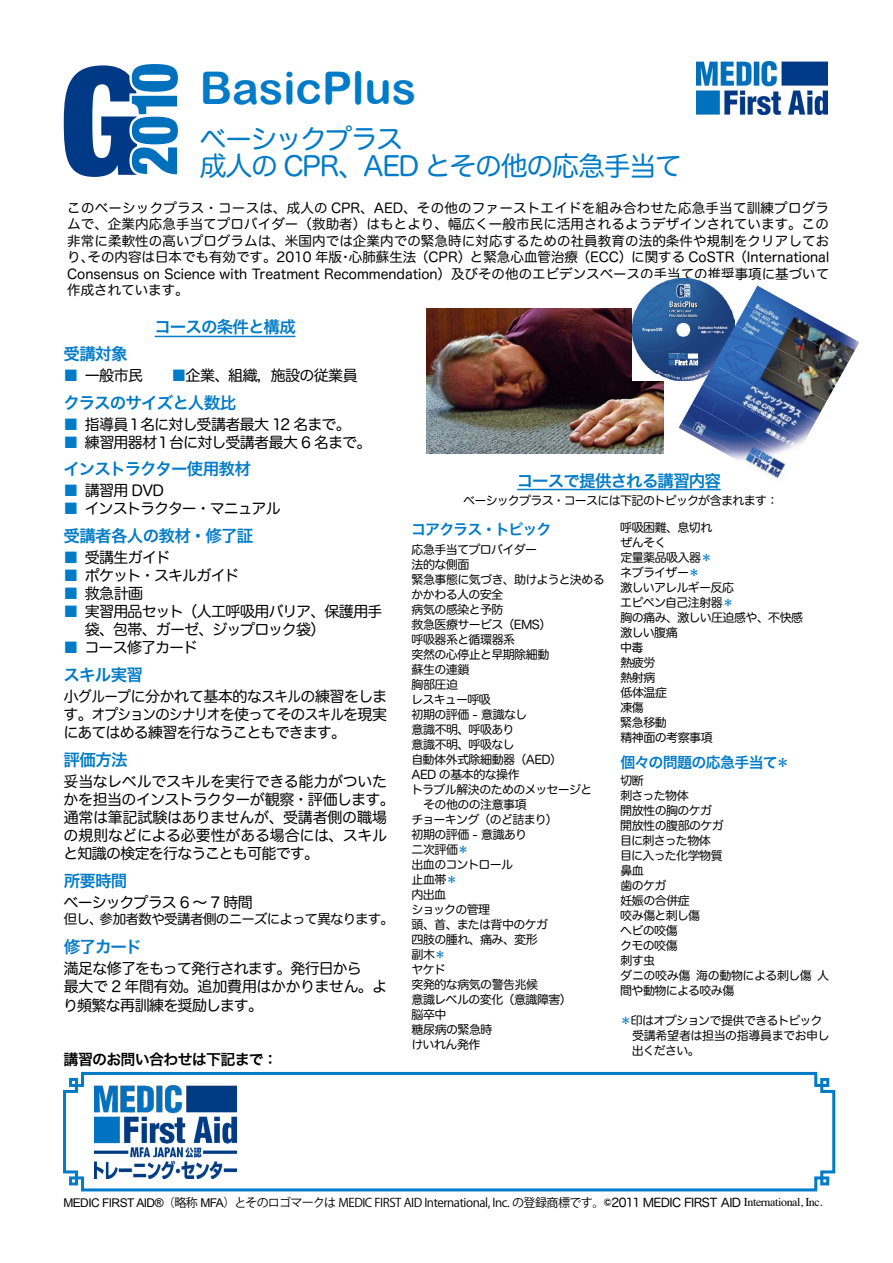
<style>
.page{position:relative;width:893px;height:1263px;background:#fff}
.page>*{position:absolute;margin:0;border:0;box-sizing:border-box;transform-origin:0 0}
.t1{font:45px "Arial Rounded MT Bold";color:#007bc7}
.t2{font:27px/27px "Hira Maru Pro W4";letter-spacing:-.05em;color:#007bc7}
.t3{font:16.5px "Hira Kaku Pro W6";letter-spacing:-.05em;color:#007bc7}
.t4{font:15px/18px "Hira Maru Pro W4";letter-spacing:-.045em;color:#000}
.t5{font:15px/18px "Hira Maru Pro W4";letter-spacing:-.025em;color:#000}
.t6{font:15px "Hira Maru Pro W4";letter-spacing:-.065em;color:#000}
.t7{font:15px "Hira Kaku Pro W6";letter-spacing:-.055em;color:#007bc7}
.t8{font:15px "Hira Maru Pro W4";letter-spacing:-.075em;color:#000}
.t9{font:15px "Hira Kaku Pro W6";letter-spacing:-.05em;color:#000}
.t10{font:13.5px/16.5px "Hira Maru Pro W4";color:#000;text-align:justify}
.t11{font:13.5px "Hira Maru Pro W4";letter-spacing:-.055em;color:#000}
.t12{font:12px/15px "Hira Maru Pro W4";letter-spacing:-.05em;color:#000}
.t13{font:12px "Koz Go Pr 6 N";letter-spacing:-.04em;color:#000}
.t14{font:12px/15px "Hira Maru Pro N W4";letter-spacing:-.05em;color:#000}
.s1{color:#007bc7}
.s2{font-size:12px}
.s3{font-family:"Arial"}
.s4{font-family:"Hira Maru Pro W4";font-size:15px}
.s5{font-family:"Hira Maru Pro W4"}
.s6{font-family:"Times"}
</style>
<div class="page">
<hr style="left:155px;top:336px;width:140px;height:1px;background:#007bc7">
<hr style="left:517px;top:489px;width:204px;height:1px;background:#007bc7">
<img style="left:697px;top:62px;width:131px;height:53px">
<svg style="left:64px;top:64px;width:114px;height:113px"></svg>
<img style="left:426px;top:308px;width:237px;height:145px">
<img style="left:632px;top:279px;width:103px;height:102px">
<svg style="left:63px;top:1071px;width:773px;height:121px"></svg>
<img style="left:746px;top:286px;width:113px;height:76px">
<img style="left:736px;top:305px;width:112px;height:76px">
<img style="left:725px;top:325px;width:112px;height:76px">
<img style="left:714px;top:345px;width:113px;height:75px">
<img style="left:703px;top:364px;width:113px;height:76px">
<img style="left:692px;top:384px;width:113px;height:63px">
<img style="left:681px;top:404px;width:113px;height:65px">
<img style="left:679px;top:423px;width:104px;height:56px">
<h1 class="t1" style="left:200px;top:62px;width:218px">BasicPlus</h1>
<h2 class="t2" style="left:200px;top:123px;width:484px">ベーシックプラス<br>成人の CPR、AED とその他の応急手当て</h2>
<p class="t10" style="left:67px;top:199px;width:763px">このベーシックプラス・コースは、成人の CPR、AED、その他のファーストエイドを組み合わせた応急手当て訓練プログラムで、企業内応急手当てプロバイダー（救助者）はもとより、幅広く一般市民に活用されるようデザインされています。この非常に柔軟性の高いプログラムは、米国内では企業内での緊急時に対応するための社員教育の法的条件や規制をクリアしており、その内容は日本でも有効です。2010 年版・心肺蘇生法（CPR）と緊急心血管治療（ECC）に関する CoSTR（International Consensus on Science with Treatment Recommendation）及びその他のエビデンスベースの手当ての推奨事項に基づいて作成されています。</p>
<h3 class="t3" style="left:154px;top:312px;width:143px">コースの条件と構成</h3>
<h3 class="t3" style="left:64px;top:339px;width:66px">受講対象</h3>
<p class="t4" style="left:63px;top:365px;width:81px"><span class="s1">■</span> 一般市民</p>
<p class="t4" style="left:171px;top:365px;width:188px"><span class="s1">■</span>企業、組織，施設の従業員</p>
<h3 class="t3" style="left:64px;top:388px;width:174px">クラスのサイズと人数比</h3>
<p class="t4" style="left:63px;top:414px;width:289px"><span class="s1">■</span> 指導員１名に対し受講者最大 12 名まで。</p>
<p class="t4" style="left:63px;top:432px;width:310px"><span class="s1">■</span> 練習用器材１台に対し受講者最大 6 名まで。</p>
<h3 class="t3" style="left:64px;top:454px;width:189px">インストラクター使用教材</h3>
<p class="t4" style="left:63px;top:481px;width:102px"><span class="s1">■</span> 講習用 DVD</p>
<p class="t8" style="left:63px;top:496px;width:219px"><span class="s1">■</span> インストラクター・マニュアル</p>
<h3 class="t3" style="left:64px;top:521px;width:191px">受講者各人の教材・修了証</h3>
<p class="t4" style="left:63px;top:548px;width:109px"><span class="s1">■</span> 受講生ガイド</p>
<p class="t4" style="left:63px;top:566px;width:177px"><span class="s1">■</span> ポケット・スキルガイド</p>
<p class="t4" style="left:63px;top:584px;width:81px"><span class="s1">■</span> 救急計画</p>
<p class="t4" style="left:85px;top:602px;width:299px;text-indent:-22px"><span class="s1">■</span> 実習用品セット（人工呼吸用バリア、保護用手袋、包帯、ガーゼ、ジップロック袋）</p>
<p class="t6" style="left:63px;top:634px;width:136px"><span class="s1">■</span> コース修了カード</p>
<h3 class="t3" style="left:64px;top:660px;width:81px">スキル実習</h3>
<p class="t4" style="left:63px;top:686px;width:325px;text-align:justify">小グループに分かれて基本的なスキルの練習をします。オプションのシナリオを使ってそのスキルを現実にあてはめる練習を行なうこともできます。</p>
<h3 class="t3" style="left:64px;top:745px;width:66px">評価方法</h3>
<p class="t5" style="left:63px;top:771px;width:333px">妥当なレベルでスキルを実行できる能力がついたかを担当のインストラクターが観察・評価します。通常は筆記試験はありませんが、受講者側の職場の規則などによる必要性がある場合には、スキルと知識の検定を行なうことも可能です。</p>
<h3 class="t3" style="left:64px;top:865px;width:65px">所要時間</h3>
<p class="t6" style="left:64px;top:889px;width:191px">ベーシックプラス 6 ～ 7 時間</p>
<p class="t11" style="left:64px;top:907px;width:332px">但し、参加者数や受講者側のニーズによって異なります。</p>
<h3 class="t3" style="left:64px;top:932px;width:80px">修了カード</h3>
<p class="t4" style="left:63px;top:958px;width:326px">満足な修了をもって発行されます。発行日から<br>最大で 2 年間有効。追加費用はかかりません。より頻繁な再訓練を奨励します。</p>
<p class="t9" style="left:64px;top:1045px;width:216px">講習のお問い合わせは下記まで：</p>
<h3 class="t3" style="left:517px;top:465px;width:206px">コースで提供される講習内容</h3>
<p class="t12" style="left:463px;top:493px;width:317px">ベーシックプラス・コースには下記のトピックが含まれます：</p>
<p class="t12" style="left:620px;top:519px;width:185px">呼吸困難、息切れ<br>ぜんそく<br>定量薬品吸入器<span class="s1">＊<br></span>ネブライザー<span class="s1">＊<br></span>激しいアレルギー反応<br>エピペン自己注射器<span class="s1">＊<br></span>胸の痛み、激しい圧迫感や、不快感激しい腹痛<br>中毒<br>熱疲労<br>熱射病<br>低体温症<br>凍傷<br>緊急移動<br>精神面の考察事項</p>
<p class="t7" style="left:620px;top:749px;width:170px">個々の問題の応急手当て<span class="s2">＊</span></p>
<p class="t12" style="left:620px;top:772px;width:211px">切断<br>刺さった物体<br>開放性の胸のケガ<br>開放性の腹部のケガ<br>目に刺さった物体<br>目に入った化学物質<br>鼻血<br>歯のケガ<br>妊娠の合併症<br>咬み傷と刺し傷<br>ヘビの咬傷<br>クモの咬傷<br>刺す虫<br>ダニの咬み傷 海の動物による刺し傷 人間や動物による咬み傷</p>
<p class="t14" style="left:620px;top:1012px;width:211px"><span class="s1">＊</span>印はオプションで提供できるトピック　受講希望者は担当の指導員までお申し　出ください。</p>
<p class="t7" style="left:411px;top:515px;width:142px">コアクラス・トピック</p>
<p class="t12" style="left:411px;top:541px;width:195px">応急手当てプロバイダー<br>法的な側面<br>緊急事態に気づき、助けようと決めるかかわる人の安全<br>病気の感染と予防<br>救急医療サービス（EMS）<br>呼吸器系と循環器系<br>突然の心停止と早期除細動<br>蘇生の連鎖<br>胸部圧迫<br>レスキュー呼吸<br>初期の評価 - 意識なし<br>意識不明、呼吸あり<br>意識不明、呼吸なし<br>自動体外式除細動器（AED）<br>AED の基本的な操作<br>トラブル解決のためのメッセージと　その他のの注意事項<br>チョーキング（のど詰まり）<br>初期の評価 - 意識あり<br>二次評価<span class="s1">＊<br></span>出血のコントロール<br>止血帯<span class="s1">＊<br></span>内出血<br>ショックの管理<br>頭、首、または背中のケガ<br>四肢の腫れ、痛み、変形<br>副木<span class="s1">＊<br></span>ヤケド<br>突発的な病気の警告兆候<br>意識レベルの変化（意識障害）<br>脳卒中<br>糖尿病の緊急時<br>けいれん発作</p>
<p class="t13" style="left:64px;top:1196px;width:760px"><span class="s3">MEDIC FIRST AID®</span>（略称 <span class="s3">MFA</span>）とそのロゴマークは MEDIC FIRST AID International, Inc. の登録商標です。<span class="s4">©</span><span class="s5">2011 MEDIC FIRST AID</span> <span class="s6">International, Inc.</span></p>
</div>
